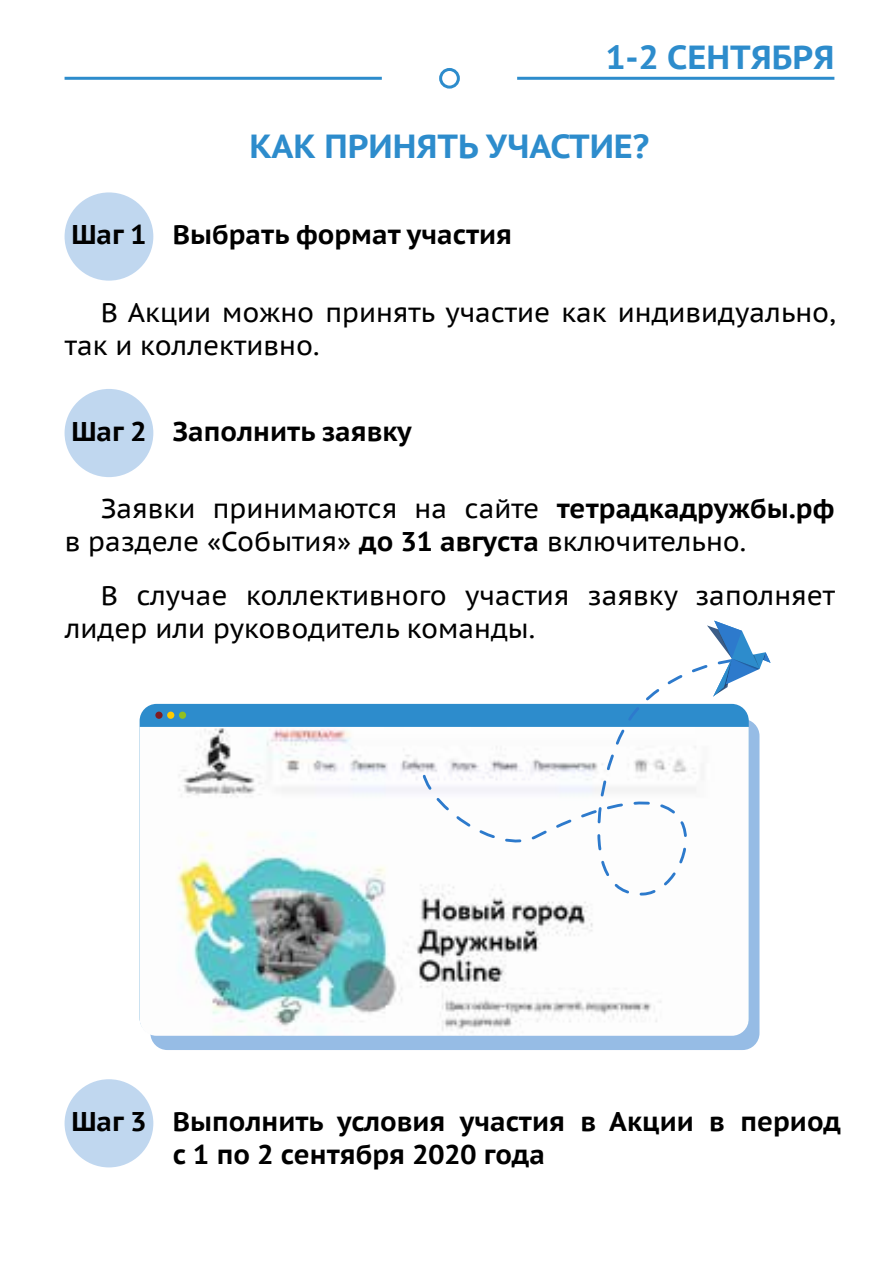
<style>
.page{position:relative;width:893px;height:1263px;background:#fff}
.page>*{position:absolute;margin:0;border:0;box-sizing:border-box;transform-origin:0 0}
.t1{font:700 33.3px "PT Sans Caption";color:#2d8ccc}
.t2{font:27px/33px "PT Sans Caption";color:#000}
.t3{font:700 27px/33px "PT Sans Caption";color:#000}
.s1{font-weight:700}
</style>
<div class="page">
<hr style="left:65px;top:77px;width:317px;height:3px;background:#2d8ccc">
<hr style="left:517px;top:77px;width:317px;height:3px;background:#2d8ccc">
<div style="left:439px;top:68px;width:21px;height:21px;border:3px solid #2d8ccc;border-radius:50%"></div>
<div style="left:65px;top:192px;width:88px;height:89px;background:#c0d7ef;border-radius:50%"></div>
<div style="left:65px;top:389px;width:88px;height:88px;background:#c0d7ef;border-radius:50%"></div>
<div style="left:65px;top:1079px;width:88px;height:88px;background:#c0d7ef;border-radius:50%"></div>
<div style="left:150px;top:719px;width:609px;height:331px;background:#96bce5;border-radius:17px"></div>
<div style="left:140px;top:704px;width:609px;height:331px;background:#2d8ccc;border-radius:17px"></div>
<img style="left:140px;top:727px;width:609px;height:309px">
<div style="left:179px;top:712px;width:7px;height:7px;background:#91bf20;border-radius:50%"></div>
<div style="left:167px;top:712px;width:7px;height:7px;background:#ffcb00;border-radius:50%"></div>
<div style="left:155px;top:712px;width:8px;height:7px;background:#801c22;border-radius:50%"></div>
<svg style="left:420px;top:665px;width:315px;height:232px"></svg>
<svg style="left:707px;top:621px;width:64px;height:76px"></svg>
<p class="t1" style="left:606px;top:36px;width:230px">1-2 СЕНТЯБРЯ</p>
<p class="t1" style="left:250px;top:124px;width:401px">КАК ПРИНЯТЬ УЧАСТИЕ?</p>
<p class="t3" style="left:71px;top:218px;width:442px">Шаг 1 Выбрать формат участия</p>
<p class="t2" style="left:65px;top:296px;width:772px;text-indent:36px">В Акции можно принять участие как индивидуально, так и коллективно.</p>
<p class="t3" style="left:71px;top:414px;width:342px">Шаг 2 Заполнить заявку</p>
<p class="t2" style="left:65px;top:491px;width:771px;text-indent:36px">Заявки принимаются на сайте <span class="s1">тетрадкадружбы.рф </span>в разделе «События» <span class="s1">до 31 августа</span> включительно.</p>
<p class="t2" style="left:65px;top:578px;width:772px;text-indent:36px">В случае коллективного участия заявку заполняет лидер или руководитель команды.</p>
<p class="t3" style="left:173px;top:1104px;width:670px;text-indent:-101px">Шаг 3 Выполнить условия участия в Акции в период с 1 по 2 сентября 2020 года</p>
</div>
